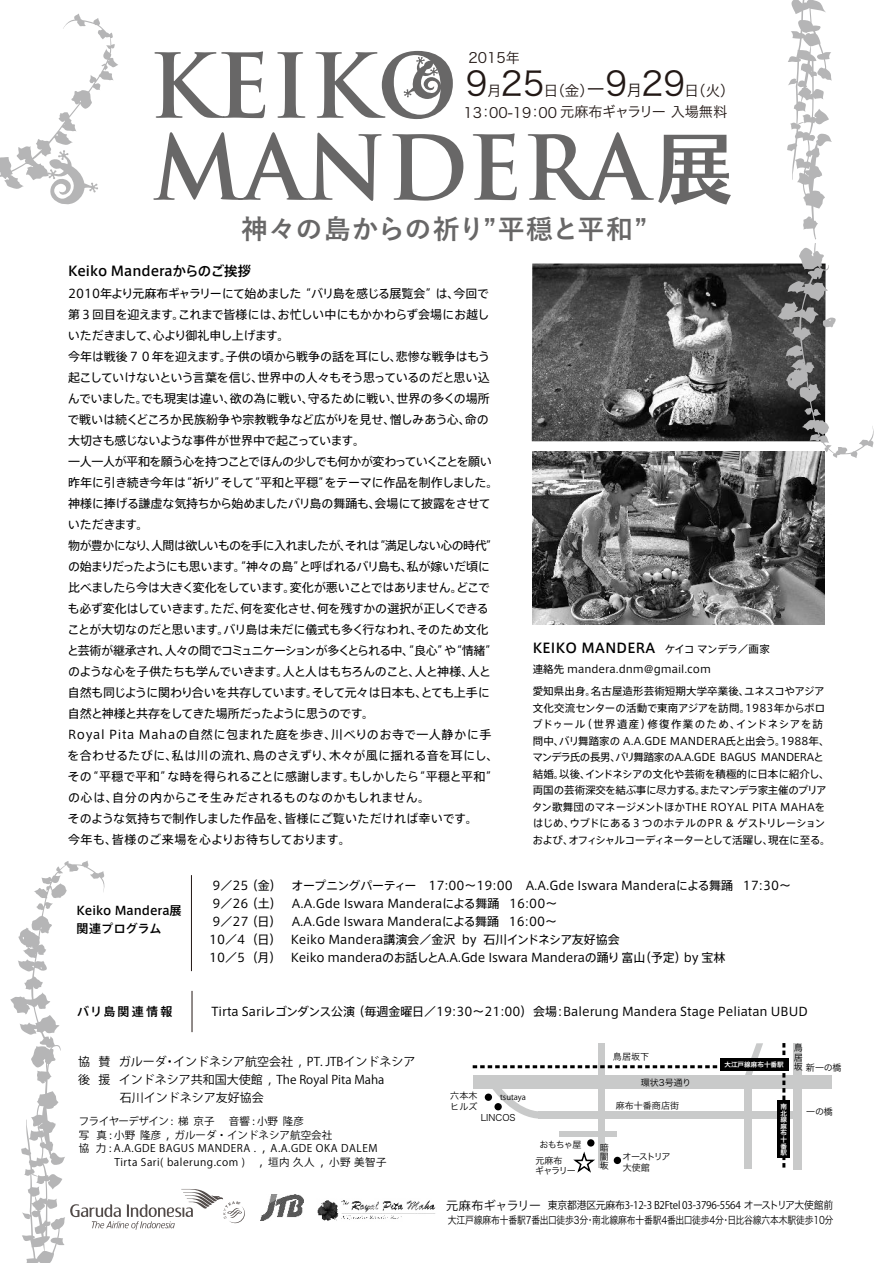
<style>
.page{position:relative;width:893px;height:1263px;background:#fff}
.page>*{position:absolute;margin:0;border:0;box-sizing:border-box;transform-origin:0 0}
.t1{font:33.3px "Hira Kaku Pro W3";color:#221815}
.t2{font:700 27px "Yu Go";letter-spacing:.01em;color:#686767}
.t3{font:14.55px "Hira Kaku Pro W3";color:#221815}
.t4{font:14.1px "Hira Kaku Pro W3";color:#221815}
.t5{font:500 13.5px "Axis Std";letter-spacing:.025em;color:#000}
.t6{font:500 13.5px "Axis Std";color:#000}
.t7{font:12px/21px "Axis Std";letter-spacing:-.015em;color:#000}
.t8{font:12px "Gothic MB101 reg 83 pv RKSJ H";color:#000}
.t9{font:500 12px/18px "Axis Std";color:#000}
.t10{font:500 12px "Axis Std";letter-spacing:.19em;color:#000}
.t11{font:10.5px/16.5px "Axis Std";color:#000}
.t12{font:10.5px "Gothic MB101 reg 83 pv RKSJ H";letter-spacing:.05em;color:#000}
.t13{font:10.5px "Gothic MB101 reg 83 pv RKSJ H";letter-spacing:-.025em;color:#000;scale:.94 1}
.t14{font:10.5px "Hira Kaku Pro W3";letter-spacing:-.02em;color:#000;scale:.84 1}
.t15{font:10.5px "Gothic MB101 reg 83 pv RKSJ H";color:#000}
.t16{font:10.5px "Gothic MB101 reg 83 pv RKSJ H";letter-spacing:-.05em;color:#000}
.t17{font:9px/19.5px "Hira Kaku Pro W3";color:#000}
.t18{font:9px/10.8px "Hira Kaku Pro W3";letter-spacing:-.095em;color:#000}
.t19{font:7.95px "Gothic MB101 reg 83 pv RKSJ H";color:#000}
.t20{font:6.6px "Hira Kaku Pro W6";color:#fff}
.s1{font-size:18.75px}
.s2{font-size:33.3px}
.s3{font-size:15.75px}
.s4{font-weight:400;font-size:10.5px}
.s5{font-size:12px}
.s6{font-family:"Gothic MB101 De B 83 pv RKSJ H";font-size:12px}
.s7{font-family:"Hira Kaku Pro W3"}
</style>
<div class="page">
<img style="left:532px;top:264px;width:236px;height:177px">
<img style="left:532px;top:452px;width:292px;height:173px">
<div style="left:473px;top:1075px;width:358px;height:14px;background:#c9caca"></div>
<div style="left:598px;top:1043px;width:6px;height:124px;background:#c9caca"></div>
<div style="left:793px;top:1043px;width:9px;height:126px;background:#c9caca"></div>
<svg style="left:491px;top:1089px;width:47px;height:30px"></svg>
<div style="left:559px;top:1131px;width:58px;height:5px;background:#c9caca"></div>
<div style="left:745px;top:1081px;width:7px;height:88px;background:#c9caca"></div>
<svg style="left:745px;top:1043px;width:18px;height:32px"></svg>
<div style="left:587px;top:1139px;width:7px;height:7px;background:#000;border-radius:50%"></div>
<div style="left:614px;top:1157px;width:7px;height:7px;background:#000;border-radius:50%"></div>
<div style="left:494px;top:1103px;width:8px;height:7px;background:#000;border-radius:50%"></div>
<div style="left:485px;top:1093px;width:7px;height:8px;background:#000;border-radius:50%"></div>
<svg style="left:473px;top:1065px;width:245px;height:3px"></svg>
<svg style="left:782px;top:1043px;width:3px;height:125px"></svg>
<div style="left:538px;top:1111px;width:257px;height:8px;background:#c9caca"></div>
<svg style="left:573px;top:1151px;width:22px;height:22px"></svg>
<div style="left:777px;top:1101px;width:13px;height:57px;background:#000"></div>
<div style="left:720px;top:1058px;width:69px;height:13px;background:#000"></div>
<svg style="left:0;top:14px;width:118px;height:191px"></svg>
<svg style="left:768px;top:0;width:106px;height:458px"></svg>
<svg style="left:10px;top:860px;width:235px;height:402px"></svg>
<img style="left:317px;top:1200px;width:119px;height:21px">
<img style="left:260px;top:1195px;width:43px;height:26px">
<svg style="left:154px;top:51px;width:111px;height:67px"></svg>
<svg style="left:277px;top:52px;width:28px;height:66px"></svg>
<svg style="left:153px;top:132px;width:229px;height:69px"></svg>
<svg style="left:392px;top:134px;width:71px;height:67px"></svg>
<svg style="left:473px;top:133px;width:44px;height:67px"></svg>
<svg style="left:528px;top:132px;width:203px;height:73px"></svg>
<svg style="left:315px;top:51px;width:138px;height:68px"></svg>
<hr style="left:0;top:1262px;width:76px;height:1px;background:#5d5d5d">
<p class="t4" style="left:469px;top:46px;width:53px">2015年</p>
<h1 class="t1" style="left:466px;top:54px;width:80px">9 25</h1>
<p class="t3" style="left:544px;top:78px;width:192px">日（金）<span class="s1">ー</span><span class="s2">9</span><span class="s3">月</span><span class="s2">29</span>日（火）</p>
<p class="t3" style="left:487px;top:78px;width:16px">月</p>
<p class="t4" style="left:464px;top:100px;width:265px">13：00-19：00 元麻布ギャラリー 入場無料</p>
<h2 class="t2" style="left:241px;top:214px;width:408px">神々の島からの祈り”平穏と平和”</h2>
<p class="t6" style="left:68px;top:260px;width:185px">Keiko Manderaからのご挨拶</p>
<p class="t7" style="left:67px;top:282px;width:433px">2010年より元麻布ギャラリーにて始めました “バリ島を感じる展覧会”は、今回で第３回目を迎えます。これまで皆様には、お忙しい中にもかかわらず会場にお越しいただきまして、心より御礼申し上げます。<br>今年は戦後７０年を迎えます。子供の頃から戦争の話を耳にし、悲惨な戦争はもう起こしていけないという言葉を信じ、世界中の人々もそう思っているのだと思い込んでいました。でも現実は違い、欲の為に戦い、守るために戦い、世界の多くの場所で戦いは続くどころか民族紛争や宗教戦争など広がりを見せ、憎しみあう心、命の大切さも感じないような事件が世界中で起こっています。<br>一人一人が平和を願う心を持つことでほんの少しでも何かが変わっていくことを願い昨年に引き続き今年は“祈り”そして“平和と平穏”をテーマに作品を制作しました。神様に捧げる謙虚な気持ちから始めましたバリ島の舞踊も、会場にて披露をさせていただきます。<br>物が豊かになり、人間は欲しいものを手に入れましたが、それは“満足しない心の時代”の始まりだったようにも思います。“神々の島”と呼ばれるバリ島も、私が嫁いだ頃に比べましたら今は大きく変化をしています。変化が悪いことではありません。どこでも必ず変化はしていきます。ただ、何を変化させ、何を残すかの選択が正しくできることが大切なのだと思います。バリ島は未だに儀式も多く行なわれ、そのため文化と芸術が継承され、人々の間でコミュニケーションが多くとられる中、“良心”や“情緒”のような心を子供たちも学んでいきます。人と人はもちろんのこと、人と神様、人と自然も同じように関わり合いを共存しています。そして元々は日本も、とても上手に自然と神様と共存をしてきた場所だったように思うのです。<br>Royal Pita Mahaの自然に包まれた庭を歩き、川べりのお寺で一人静かに手を合わせるたびに、私は川の流れ、鳥のさえずり、木々が風に揺れる音を耳にし、その“平穏で平和”な時を得られることに感謝します。もしかしたら“平穏と平和”の心は、自分の内からこそ生みだされるものなのかもしれません。<br>そのような気持ちで制作しました作品を、皆様にご覧いただければ幸いです。<br>今年も、皆様のご来場を心よりお待ちしております。</p>
<p class="t5" style="left:533px;top:638px;width:239px">KEIKO MANDERA <span class="s4">ケイコ マンデラ／画家</span></p>
<p class="t11" style="left:532px;top:682px;width:300px">愛知県出身。名古屋造形芸術短期大学卒業後、ユネスコやアジア文化交流センターの活動で東南アジアを訪問。1983年からボロブドゥール（世界遺産）修復作業のため、インドネシアを訪問中、バリ舞踏家の A.A.GDE MANDERA氏と出会う。1988年、マンデラ氏の長男、バリ舞踏家のA.A.GDE｠BAGUS｠MANDERAと結婚。以後、インドネシアの文化や芸術を積極的に日本に紹介し、両国の芸術深交を結ぶ事に尽力する。またマンデラ家主催のプリアタン歌舞団のマネージメントほかTHE ROYAL PITA MAHAをはじめ、ウブドにある３つのホテルのPR &amp; ゲストリレーションおよび、オフィシャルコーディネーターとして活躍し、現在に至る。</p>
<p class="t11" style="left:533px;top:660px;width:180px">連絡先 mandera.dnm@gmail.com</p>
<p class="t9" style="left:77px;top:901px;width:107px">Keiko Mandera展関連プログラム</p>
<p class="t7" style="left:209px;top:876px;width:583px;line-height:18px">9／25 （金） オープニングパーティー　17:00～19:00 A.A.Gde Iswara Manderaによる舞踊 17:30～9／26 （土） A.A.Gde Iswara Manderaによる舞踊 16:00～<br>9／27 （日） A.A.Gde Iswara Manderaによる舞踊 16:00～<br>10／4 （日）　Keiko Mandera講演会／金沢 by 石川インドネシア友好協会<br>10／5 （月）　Keiko manderaのお話しとA.A.Gde Iswara Manderaの踊り 富山（予定）by 宝林</p>
<p class="t10" style="left:77px;top:1003px;width:97px">バリ島関連情報</p>
<p class="t7" style="left:212px;top:1000px;width:598px">Tirta Sariレゴンダンス公演 （毎週金曜日／19:30～21:00）会場：Balerung Mandera Stage Peliatan UBUD</p>
<p class="t8" style="left:78px;top:1055px;width:339px">協 賛 ガルーダ・インドネシア航空会社 , PT. JTBインドネシア</p>
<p class="t8" style="left:78px;top:1073px;width:308px">後 援 インドネシア共和国大使館 , The Royal Pita Maha</p>
<p class="t8" style="left:120px;top:1091px;width:146px">石川インドネシア友好協会</p>
<p class="t16" style="left:79px;top:1115px;width:137px">フライヤーデザイン : 梯 京子</p>
<p class="t15" style="left:229px;top:1115px;width:77px">音響 : 小野 隆彦</p>
<p class="t15" style="left:79px;top:1129px;width:255px">写 真 : 小野 隆彦 <span class="s5">,</span> ガルーダ・インドネシア航空会社</p>
<p class="t12" style="left:79px;top:1142px;width:300px">協 力 : A.A.GDE BAGUS MANDERA . <span class="s5">,</span> A.A.GDE OKA DALEM</p>
<p class="t12" style="left:114px;top:1156px;width:274px">Tirta Sari( balerung.com ) <span class="s5">,</span> 垣内 久人 <span class="s5">,</span> 小野 美智子</p>
<p class="t17" style="left:450px;top:1090px;width:29px;line-height:10.8px">六本木ヒルズ</p>
<p class="t19" style="left:500px;top:1093px;width:27px">tsutaya</p>
<p class="t17" style="left:481px;top:1107px;width:36px">LINCOS</p>
<p class="t17" style="left:794px;top:1038px;width:49px">鳥<br>坂新一の橋</p>
<p class="t17" style="left:806px;top:1101px;width:28px">一の橋</p>
<p class="t17" style="left:613px;top:1046px;width:38px">鳥居坂下</p>
<p class="t17" style="left:794px;top:1047px;width:11px">居</p>
<p class="t20" style="left:724px;top:1059px;width:61px">大江戸線麻布十番駅</p>
<p class="t17" style="left:641px;top:1072px;width:52px">環状3号通り</p>
<p class="t17" style="left:616px;top:1095px;width:65px">麻布十番商店街</p>
<p class="t20" style="left:780px;top:1100px;width:8px">南</p>
<p class="t20" style="left:780px;top:1107px;width:8px">北</p>
<p class="t20" style="left:780px;top:1114px;width:8px">線</p>
<p class="t20" style="left:780px;top:1120px;width:8px">麻</p>
<p class="t20" style="left:780px;top:1127px;width:8px">布</p>
<p class="t20" style="left:780px;top:1133px;width:8px">十</p>
<p class="t17" style="left:540px;top:1134px;width:43px">おもちゃ屋</p>
<p class="t17" style="left:600px;top:1137px;width:11px">暗</p>
<p class="t20" style="left:780px;top:1140px;width:8px">番</p>
<p class="t20" style="left:780px;top:1147px;width:8px">駅</p>
<p class="t17" style="left:600px;top:1146px;width:11px">闇</p>
<p class="t17" style="left:622px;top:1146px;width:50px">オーストリア</p>
<p class="t18" style="left:535px;top:1154px;width:42px">元麻布<br>ギャラリー</p>
<p class="t17" style="left:600px;top:1155px;width:11px">坂</p>
<p class="t17" style="left:623px;top:1157px;width:29px">大使館</p>
<p class="t13" style="left:446px;top:1199px;width:413px"><span class="s6">元麻布ギャラリー</span> 東京都港区元麻布3-12-3 B2Ftel 03-3796-5564 <span class="s7">オーストリア大使館前</span></p>
<p class="t14" style="left:448px;top:1211px;width:460px">大江戸線麻布十番駅7番出口徒歩3分・南北線麻布十番駅4番出口徒歩4分・日比谷線六本木駅徒歩10分</p>
</div>
